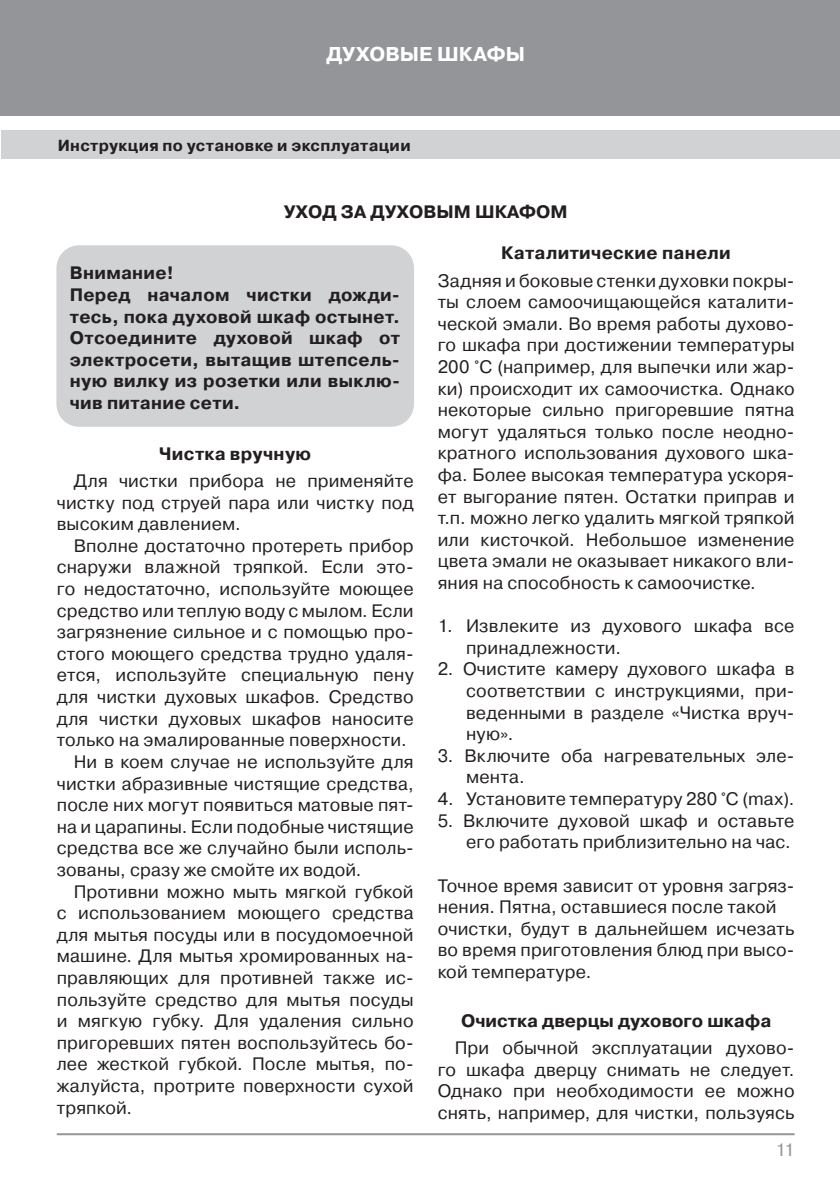
<style>
.page{position:relative;width:840px;height:1191px;background:#fff}
.page>*{position:absolute;margin:0;border:0;box-sizing:border-box;transform-origin:0 0}
.t1{font:700 20px "Pragmatica C";color:#fff}
.t2{font:18px/21.6px "Pragmatica C";letter-spacing:.01em;color:#231f20;text-align:justify}
.t3{font:700 18px/21.6px "Pragmatica C";letter-spacing:.015em;color:#231f20}
.t4{font:18px "Pragmatica C";color:#939598}
.t5{font:700 16px "Pragmatica C";letter-spacing:.02em;color:#231f20}
</style>
<div class="page">
<div style="left:0;top:0;width:839px;height:116px;background:#939598"></div>
<div style="left:1px;top:130px;width:838px;height:29px;background:#d1d2d4"></div>
<hr style="left:57px;top:1133px;width:737px;height:2px;background:#939598">
<div style="left:56px;top:245px;width:358px;height:182px;background:#d1d2d4;border-radius:23px"></div>
<p class="t1" style="left:326px;top:43px;width:200px">ДУХОВЫЕ ШКАФЫ</p>
<p class="t5" style="left:58px;top:136px;width:354px">Инструкция по установке и эксплуатации</p>
<p class="t3" style="left:283px;top:201px;width:285px">УХОД ЗА ДУХОВЫМ ШКАФОМ</p>
<p class="t3" style="left:70px;top:262px;width:332px">Внимание!<br>Перед началом чистки дожди&shy;тесь, пока духовой шкаф остынет.<br>Отсоедините духовой шкаф от электросети, вытащив штепсель&shy;ную вилку из розетки или выклю&shy;чив питание сети.</p>
<p class="t3" style="left:159px;top:443px;width:153px">Чистка вручную</p>
<p class="t2" style="left:57px;top:470px;width:358px;text-indent:17px">Для чистки прибора не применяйте чистку под струей пара или чистку под высоким давлением.</p>
<p class="t2" style="left:74px;top:535px;width:341px">Вполне достаточно протереть прибор</p>
<p class="t2" style="left:57px;top:556px;width:358px">снаружи влажной тряпкой. Если это-</p>
<p class="t2" style="left:57px;top:578px;width:358px">го недостаточно, используйте моющее</p>
<p class="t2" style="left:57px;top:600px;width:358px">средство или теплую воду с мылом. Если</p>
<p class="t2" style="left:57px;top:621px;width:358px">загрязнение сильное и с помощью про-</p>
<p class="t2" style="left:57px;top:643px;width:358px">стого моющего средства трудно удаля-</p>
<p class="t2" style="left:57px;top:664px;width:358px">ется, используйте специальную пену</p>
<p class="t2" style="left:57px;top:686px;width:358px">для чистки духовых шкафов. Средство</p>
<p class="t2" style="left:57px;top:708px;width:358px">для чистки духовых шкафов наносите</p>
<p class="t2" style="left:57px;top:729px;width:351px">только на эмалированные поверхности.</p>
<p class="t2" style="left:74px;top:751px;width:341px">Ни в коем случае не используйте для</p>
<p class="t2" style="left:57px;top:772px;width:358px">чистки абразивные чистящие средства,</p>
<p class="t2" style="left:57px;top:794px;width:358px">после них могут появиться матовые пят-</p>
<p class="t2" style="left:57px;top:816px;width:358px">на и царапины. Если подобные чистящие</p>
<p class="t2" style="left:57px;top:837px;width:358px">средства все же случайно были исполь-</p>
<p class="t2" style="left:57px;top:859px;width:306px">зованы, сразу же смойте их водой.</p>
<p class="t2" style="left:74px;top:880px;width:341px">Противни можно мыть мягкой губкой</p>
<p class="t2" style="left:57px;top:902px;width:358px">с использованием моющего средства</p>
<p class="t2" style="left:57px;top:924px;width:358px">для мытья посуды или в посудомоечной</p>
<p class="t2" style="left:57px;top:945px;width:358px">машине. Для мытья хромированных на-</p>
<p class="t2" style="left:57px;top:967px;width:358px">правляющих для противней также ис-</p>
<p class="t2" style="left:57px;top:988px;width:358px">пользуйте средство для мытья посуды</p>
<p class="t2" style="left:57px;top:1010px;width:358px">и мягкую губку. Для удаления сильно</p>
<p class="t2" style="left:57px;top:1032px;width:358px">пригоревших пятен воспользуйтесь бо-</p>
<p class="t2" style="left:57px;top:1053px;width:358px">лее жесткой губкой. После мытья, по-</p>
<p class="t2" style="left:57px;top:1075px;width:358px">жалуйста, протрите поверхности сухой</p>
<p class="t2" style="left:57px;top:1096px;width:77px">тряпкой.</p>
<p class="t3" style="left:501px;top:242px;width:231px">Каталитические панели</p>
<p class="t2" style="left:437px;top:270px;width:358px">Задняя и боковые стенки духовки покры&shy;ты слоем самоочищающейся каталити&shy;ческой эмали. Во время работы духово&shy;го шкафа при достижении температуры 200 °C (например, для выпечки или жар&shy;ки) происходит их самоочистка. Однако некоторые сильно пригоревшие пятна могут удаляться только после неодно&shy;кратного использования духового шка&shy;фа. Более высокая температура ускоря&shy;ет выгорание пятен. Остатки приправ и т.п. можно легко удалить мягкой тряпкой или кисточкой. Небольшое изменение цвета эмали не оказывает никакого вли&shy;яния на способность к самоочистке.</p>
<p class="t2" style="left:466px;top:615px;width:330px;text-indent:-28px">1. Извлеките из духового шкафа все принадлежности.</p>
<p class="t2" style="left:466px;top:658px;width:330px;text-indent:-28px">2. Очистите камеру духового шкафа в соответствии с инструкциями, при&shy;веденными в разделе «Чистка вруч&shy;ную».</p>
<p class="t2" style="left:466px;top:745px;width:330px;text-indent:-28px">3. Включите оба нагревательных эле&shy;мента.</p>
<p class="t2" style="left:437px;top:788px;width:358px">4. Установите температуру 280 °C (max).</p>
<p class="t2" style="left:437px;top:810px;width:358px;text-align:right">5. Включите духовой шкаф и оставьте его работать приблизительно на час.</p>
<p class="t2" style="left:437px;top:874px;width:358px;text-align:left">Точное время зависит от уровня загряз&shy;нения. Пятна, оставшиеся после такой очистки, будут в дальнейшем исчезать во время приготовления блюд при высо&shy;кой температуре.</p>
<p class="t3" style="left:460px;top:1010px;width:311px">Очистка дверцы духового шкафа</p>
<p class="t2" style="left:437px;top:1037px;width:358px;text-indent:17px">При обычной эксплуатации духово&shy;го шкафа дверцу снимать не следует.<br>Однако при необходимости ее можно снять, например, для чистки, пользуясь</p>
<p class="t4" style="left:775px;top:1139px;width:21px">11</p>
</div>
